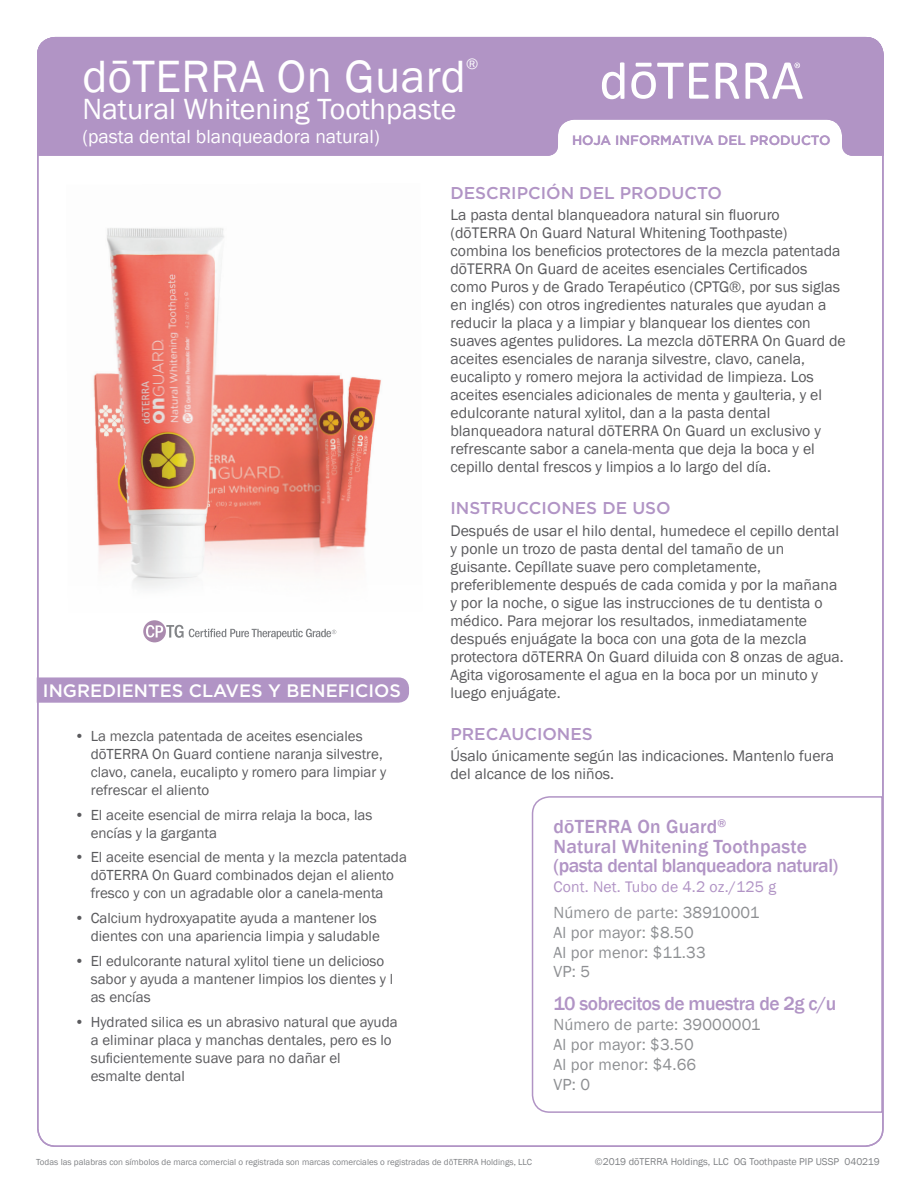
<style>
.page{position:relative;width:918px;height:1188px;background:#fff}
.page>*{position:absolute;margin:0;border:0;box-sizing:border-box;transform-origin:0 0}
.t1{font:46.5px "Franklin Gothic";letter-spacing:.01em;color:#fff}
.t2{font:30px "Franklin Gothic";color:#fff}
.t3{font:500 19.5px/19.5px "Franklin Gothic";letter-spacing:.005em;color:#b194c5}
.t4{font:19.5px "Franklin Gothic";color:#fff}
.t5{font:500 19.5px "Franklin Gothic";letter-spacing:-.025em;color:#b194c5}
.t6{font:500 18px "Gotham";color:#fff}
.t7{font:500 17.1px "Gotham";color:#b194c5}
.t8{font:16.5px/19.8px "Franklin Gothic";letter-spacing:.01em;color:#8d8f92}
.t9{font:15.75px/18px "Franklin Gothic";color:#5a5a5d}
.t10{font:15.75px "Franklin Gothic";letter-spacing:.01em;color:#b194c5}
.t11{font:15.75px "Franklin Gothic";color:#fff}
.t12{font:15px/18px "Franklin Gothic";color:#5a5a5d}
.t13{font:500 13.5px "Gotham";color:#b194c5}
.t14{font:10.2px "Franklin Gothic";color:#808285}
.t15{font:9px "Franklin Gothic";color:#808285}
</style>
<div class="page">
<svg style="left:37px;top:37px;width:847px;height:119px;background:#b99fcb"></svg>
<svg style="left:716px;top:63px;width:23px;height:36px"></svg>
<svg style="left:631px;top:63px;width:78px;height:36px"></svg>
<svg style="left:602px;top:62px;width:22px;height:37px"></svg>
<svg style="left:746px;top:63px;width:57px;height:36px"></svg>
<img style="left:93px;top:228px;width:288px;height:361px">
<svg style="left:37px;top:677px;width:372px;height:26px;background:#b397c6"></svg>
<svg style="left:531px;top:795px;width:353px;height:319px"></svg>
<svg style="left:143px;top:620px;width:193px;height:22px"></svg>
<h1 class="t1" style="left:82px;top:47px;width:385px">dōTERRA On Guard</h1>
<p class="t11" style="left:466px;top:54px;width:14px">®</p>
<h2 class="t2" style="left:82px;top:90px;width:375px">Natural Whitening Toothpaste</h2>
<p class="t4" style="left:82px;top:124px;width:299px">(pasta dental blanqueadora natural)</p>
<p class="t13" style="left:572px;top:131px;width:260px">HOJA INFORMATIVA DEL PRODUCTO</p>
<p class="t6" style="left:43px;top:679px;width:359px">INGREDIENTES CLAVES Y BENEFICIOS</p>
<p class="t12" style="left:91px;top:727px;width:297px;text-indent:-16px">• La mezcla patentada de aceites esenciales dōTERRA On Guard contiene naranja silvestre, clavo, canela, eucalipto y romero para limpiar y refrescar el aliento</p>
<p class="t12" style="left:91px;top:806px;width:283px;text-indent:-16px">• El aceite esencial de mirra relaja la boca, las encías y la garganta</p>
<p class="t12" style="left:75px;top:849px;width:334px;text-align:center">• El aceite esencial de menta y la mezcla patentada dōTERRA On Guard combinados dejan el aliento fresco y con un agradable olor a canela-menta</p>
<p class="t12" style="left:75px;top:910px;width:307px;text-align:right">• Calcium hydroxyapatite ayuda a mantener los dientes con una apariencia limpia y saludable</p>
<p class="t12" style="left:91px;top:952px;width:304px;text-indent:-16px">• El edulcorante natural xylitol tiene un delicioso sabor y ayuda a mantener limpios los dientes y l as encías</p>
<p class="t12" style="left:91px;top:1013px;width:309px;text-indent:-16px">• Hydrated silica es un abrasivo natural que ayuda a eliminar placa y manchas dentales, pero es lo suficientemente suave para no dañar el<br>esmalte dental</p>
<p class="t7" style="left:451px;top:182px;width:273px">DESCRIPCIÓN DEL PRODUCTO</p>
<p class="t9" style="left:451px;top:206px;width:397px">La pasta dental blanqueadora natural sin fluoruro (dōTERRA On Guard Natural Whitening Toothpaste) combina los beneficios protectores de la mezcla patentada dōTERRA On Guard de aceites esenciales Certificados como Puros y de Grado Terapéutico (CPTG®, por sus siglas en inglés) con otros ingredientes naturales que ayudan a reducir la placa y a limpiar y blanquear los dientes con suaves agentes pulidores. La mezcla dōTERRA On Guard de aceites esenciales de naranja silvestre, clavo, canela, eucalipto y romero mejora la actividad de limpieza. Los aceites esenciales adicionales de menta y gaulteria, y el edulcorante natural xylitol, dan a la pasta dental blanqueadora natural dōTERRA On Guard un exclusivo y refrescante sabor a canela-menta que deja la boca y el cepillo dental frescos y limpios a lo largo del día.</p>
<p class="t7" style="left:451px;top:497px;width:222px">INSTRUCCIONES DE USO</p>
<p class="t9" style="left:451px;top:522px;width:395px">Después de usar el hilo dental, humedece el cepillo dental y ponle un trozo de pasta dental del tamaño de un guisante. Cepíllate suave pero completamente, preferiblemente después de cada comida y por la mañana y por la noche, o sigue las instrucciones de tu dentista o médico. Para mejorar los resultados, inmediatamente después enjuágate la boca con una gota de la mezcla protectora dōTERRA On Guard diluida con 8 onzas de agua.<br>Agita vigorosamente el agua en la boca por un minuto y luego enjuágate.</p>
<p class="t7" style="left:451px;top:722px;width:144px">PRECAUCIONES</p>
<p class="t9" style="left:451px;top:747px;width:385px">Úsalo únicamente según las indicaciones. Mantenlo fuera del alcance de los niños.</p>
<p class="t3" style="left:554px;top:817px;width:286px">dōTERRA On Guard<sup>®<br></sup>Natural Whitening Toothpaste (pasta dental blanqueadora natural)</p>
<p class="t10" style="left:554px;top:877px;width:224px">Cont. Net. Tubo de 4.2 oz./125 g</p>
<p class="t8" style="left:554px;top:903px;width:207px">Número de parte: 38910001<br>Al por mayor: $8.50<br>Al por menor: $11.33<br>VP: 5</p>
<p class="t5" style="left:554px;top:992px;width:284px">10 sobrecitos de muestra de 2g c/u</p>
<p class="t8" style="left:554px;top:1015px;width:209px">Número de parte: 39000001<br>Al por mayor: $3.50<br>Al por menor: $4.66<br>VP: 0</p>
<p class="t15" style="left:36px;top:1156px;width:497px">Todas las palabras con símbolos de marca comercial o registrada son marcas comerciales o registradas de dōTERRA Holdings, LLC</p>
<p class="t14" style="left:595px;top:1155px;width:286px">©2019 dōTERRA Holdings, LLC OG Toothpaste PIP USSP 040219</p>
</div>
